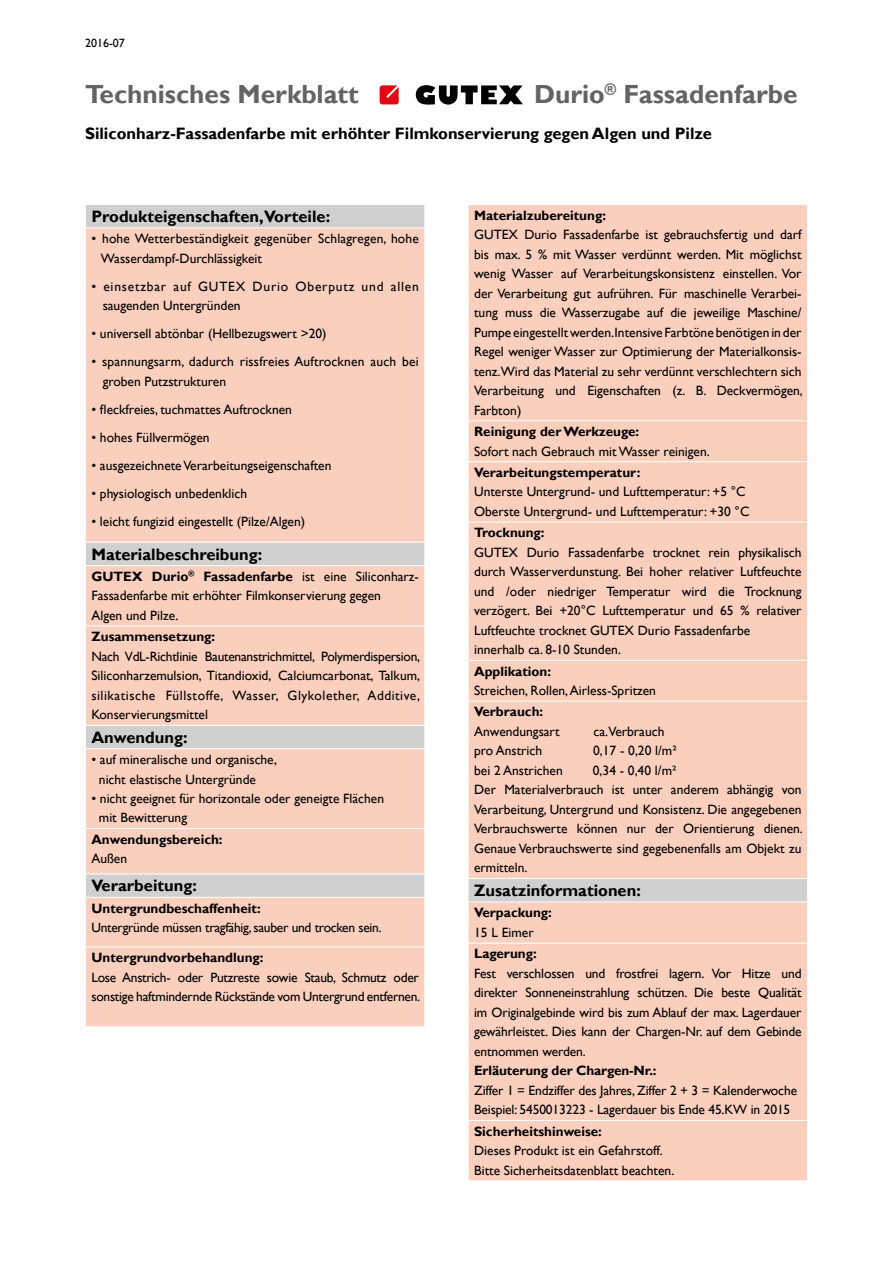
<style>
.page{position:relative;width:893px;height:1263px;background:#fff}
.page>*{position:absolute;margin:0;border:0;box-sizing:border-box;transform-origin:0 0}
.t1{font:700 26.25px "Gill Sans";color:#646363}
.t2{font:700 16.5px "Gill Sans";color:#000}
.t3{font:13.5px/19.5px "Gill Sans";color:#000}
.t4{font:700 13.5px "Gill Sans";color:#000}
.t5{font:13.5px/19.5px "Gill Sans";letter-spacing:-.02em;color:#000}
.t6{font:13.5px/19.5px "Gill Sans";letter-spacing:.06em;color:#000}
.t7{font:12px "Gill Sans";color:#000}
.s1{font-weight:700}
</style>
<div class="page">
<svg style="left:416px;top:85px;width:107px;height:20px"></svg>
<svg style="left:380px;top:85px;width:19px;height:19px"></svg>
<div style="left:86px;top:205px;width:338px;height:22px;background:#d0d0d0"></div>
<svg style="left:86px;top:228px;width:338px;height:798px;background:#f6cfbe"></svg>
<svg style="left:424px;top:205px;width:1px;height:22px"></svg>
<hr style="left:85px;top:542px;width:340px;height:1px;background:#fff">
<svg style="left:424px;top:543px;width:1px;height:22px"></svg>
<hr style="left:85px;top:565px;width:340px;height:1px;background:#fff">
<hr style="left:85px;top:625px;width:340px;height:1px;background:#fff">
<hr style="left:85px;top:725px;width:340px;height:1px;background:#fff">
<svg style="left:424px;top:726px;width:1px;height:22px"></svg>
<hr style="left:85px;top:748px;width:340px;height:1px;background:#fff">
<hr style="left:85px;top:828px;width:340px;height:1px;background:#fff">
<hr style="left:85px;top:873px;width:340px;height:1px;background:#fff">
<svg style="left:424px;top:874px;width:1px;height:23px"></svg>
<hr style="left:85px;top:897px;width:340px;height:1px;background:#fff">
<hr style="left:85px;top:947px;width:340px;height:1px;background:#fff">
<div style="left:469px;top:205px;width:338px;height:975px;background:#facfbd"></div>
<div style="left:468px;top:878px;width:339px;height:24px;background:#d0d0d0"></div>
<hr style="left:468px;top:420px;width:340px;height:1px;background:#fff">
<hr style="left:468px;top:461px;width:340px;height:1px;background:#fff">
<hr style="left:468px;top:522px;width:340px;height:1px;background:#fff">
<hr style="left:468px;top:660px;width:340px;height:1px;background:#fff">
<hr style="left:468px;top:701px;width:340px;height:1px;background:#fff">
<hr style="left:468px;top:878px;width:340px;height:1px;background:#fff">
<svg style="left:468px;top:879px;width:1px;height:22px"></svg>
<hr style="left:468px;top:901px;width:340px;height:1px;background:#fff">
<hr style="left:468px;top:943px;width:340px;height:1px;background:#fff">
<hr style="left:468px;top:1120px;width:340px;height:1px;background:#fff">
<p class="t7" style="left:85px;top:36px;width:41px">2016-07</p>
<h1 class="t1" style="left:85px;top:78px;width:275px">Technisches Merkblatt</h1>
<h1 class="t1" style="left:534px;top:78px;width:265px">Durio<sup>®</sup> Fassadenfarbe</h1>
<p class="t2" style="left:85px;top:123px;width:628px">Siliconharz-Fassadenfarbe mit erhöhter Filmkonservierung gegen Algen und Pilze</p>
<p class="t2" style="left:91px;top:206px;width:240px">Produkteigenschaften,Vorteile:</p>
<p class="t3" style="left:101px;top:229px;width:319px;text-indent:-10px">• hohe Wetterbeständigkeit gegenüber Schlagregen, hohe<br>Wasserdampf-Durchlässigkeit</p>
<p class="t6" style="left:103px;top:277px;width:318px;text-indent:-11px">• einsetzbar auf GUTEX Durio Oberputz und allen saugenden Untergründen</p>
<p class="t3" style="left:91px;top:324px;width:237px">• universell abtönbar (Hellbezugswert &gt;20)</p>
<p class="t3" style="left:103px;top:352px;width:318px;text-indent:-11px">• spannungsarm, dadurch rissfreies Auftrocknen auch bei groben Putzstrukturen</p>
<p class="t3" style="left:91px;top:400px;width:202px">• fleckfreies, tuchmattes Auftrocknen</p>
<p class="t3" style="left:91px;top:427px;width:120px">• hohes Füllvermögen</p>
<p class="t3" style="left:91px;top:455px;width:242px">• ausgezeichnete Verarbeitungseigenschaften</p>
<p class="t3" style="left:91px;top:483px;width:157px">• physiologisch unbedenklich</p>
<p class="t3" style="left:91px;top:511px;width:215px">• leicht fungizid eingestellt (Pilze/Algen)</p>
<p class="t2" style="left:91px;top:544px;width:172px">Materialbeschreibung:</p>
<p class="t3" style="left:91px;top:567px;width:329px"><span class="s1">GUTEX Durio</span><sup>®</sup> <span class="s1">Fassadenfarbe</span> ist eine Siliconharz-<br>Fassadenfarbe mit erhöhter Filmkonservierung gegen<br>Algen und Pilze.</p>
<p class="t4" style="left:91px;top:628px;width:125px">Zusammensetzung:</p>
<p class="t3" style="left:91px;top:647px;width:330px;text-align:justify">Nach VdL-Richtlinie Bautenanstrichmittel, Polymerdispersion, Siliconharzemulsion, Titandioxid, Calciumcarbonat, Talkum, silikatische Füllstoffe, Wasser, Glykolether, Additive, Konservierungsmittel</p>
<p class="t2" style="left:91px;top:727px;width:98px">Anwendung:</p>
<p class="t3" style="left:99px;top:750px;width:180px;text-indent:-8px">• auf mineralische und organische, nicht elastische Untergründe</p>
<p class="t3" style="left:99px;top:789px;width:287px;text-indent:-8px">• nicht geeignet für horizontale oder geneigte Flächen mit Bewitterung</p>
<p class="t4" style="left:91px;top:831px;width:133px">Anwendungsbereich:</p>
<p class="t3" style="left:91px;top:849px;width:37px">Außen</p>
<p class="t2" style="left:91px;top:876px;width:107px">Verarbeitung:</p>
<p class="t4" style="left:91px;top:900px;width:171px">Untergrundbeschaffenheit:</p>
<p class="t5" style="left:91px;top:918px;width:292px">Untergründe müssen tragfähig, sauber und trocken sein.</p>
<p class="t4" style="left:91px;top:950px;width:174px">Untergrundvorbehandlung:</p>
<p class="t5" style="left:91px;top:968px;width:330px">Lose Anstrich- oder Putzreste sowie Staub, Schmutz oder sonstige haftmindernde Rückstände vom Untergrund entfernen.</p>
<p class="t4" style="left:474px;top:207px;width:133px">Materialzubereitung:</p>
<p class="t3" style="left:474px;top:225px;width:330px">GUTEX Durio Fassadenfarbe ist gebrauchsfertig und darf bis max. 5 % mit Wasser verdünnt werden. Mit möglichst wenig Wasser auf Verarbeitungskonsistenz einstellen. Vor der Verarbeitung gut aufrühren. Für maschinelle Verarbei&shy;tung muss die Wasserzugabe auf die jeweilige Maschine/ Pumpe eingestellt werden.Intensive Farbtöne benötigen in der Regel weniger Wasser zur Optimierung der Materialkonsis&shy;tenz.Wird das Material zu sehr verdünnt verschlechtern sich Verarbeitung und Eigenschaften (z. B. Deckvermögen, Farbton)</p>
<p class="t4" style="left:474px;top:423px;width:167px">Reinigung der Werkzeuge:</p>
<p class="t3" style="left:474px;top:442px;width:237px">Sofort nach Gebrauch mit Wasser reinigen.</p>
<p class="t4" style="left:474px;top:464px;width:168px">Verarbeitungstemperatur:</p>
<p class="t3" style="left:474px;top:482px;width:277px">Unterste Untergrund- und Lufttemperatur: +5 °C<br>Oberste Untergrund- und Lufttemperatur: +30 °C</p>
<p class="t4" style="left:474px;top:525px;width:72px">Trocknung:</p>
<p class="t3" style="left:474px;top:543px;width:329px">GUTEX Durio Fassadenfarbe trocknet rein physikalisch durch Wasserverdunstung. Bei hoher relativer Luftfeuchte und /oder niedriger Temperatur wird die Trocknung verzögert. Bei +20°C Lufttemperatur und 65 % relativer Luftfeuchte trocknet GUTEX Durio Fassadenfarbe innerhalb ca. 8-10 Stunden.</p>
<p class="t4" style="left:474px;top:663px;width:78px">Applikation:</p>
<p class="t3" style="left:474px;top:681px;width:183px">Streichen, Rollen, Airless-Spritzen</p>
<p class="t4" style="left:474px;top:704px;width:71px">Verbrauch:</p>
<p class="t3" style="left:474px;top:722px;width:87px">Anwendungsart</p>
<p class="t3" style="left:593px;top:722px;width:72px">ca.Verbrauch</p>
<p class="t3" style="left:474px;top:741px;width:70px">pro Anstrich</p>
<p class="t3" style="left:593px;top:741px;width:85px">0,17 - 0,20 l/m²</p>
<p class="t3" style="left:474px;top:761px;width:90px">bei 2 Anstrichen</p>
<p class="t3" style="left:474px;top:761px;width:330px;text-indent:119px">0,34 - 0,40 l/m²<br>Der Materialverbrauch ist unter anderem abhängig von Verarbeitung, Untergrund und Konsistenz. Die angegebenen Verbrauchswerte können nur der Orientierung dienen.<br>Genaue Verbrauchswerte sind gegebenenfalls am Objekt zu ermitteln.</p>
<p class="t2" style="left:474px;top:880px;width:168px">Zusatzinformationen:</p>
<p class="t4" style="left:474px;top:904px;width:79px">Verpackung:</p>
<p class="t3" style="left:474px;top:923px;width:61px">15 L Eimer</p>
<p class="t4" style="left:474px;top:946px;width:64px">Lagerung:</p>
<p class="t3" style="left:474px;top:964px;width:329px;text-align:justify">Fest verschlossen und frostfrei lagern. Vor Hitze und direkter Sonneneinstrahlung schützen. Die beste Qualität im Originalgebinde wird bis zum Ablauf der max. Lagerdauer gewährleistet. Dies kann der Chargen-Nr. auf dem Gebinde entnommen werden.</p>
<p class="t4" style="left:474px;top:1063px;width:184px">Erläuterung der Chargen-Nr.:</p>
<p class="t3" style="left:474px;top:1081px;width:324px">Ziffer 1 = Endziffer des Jahres, Ziffer 2 + 3 = Kalenderwoche<br>Beispiel: 5450013223 - Lagerdauer bis Ende 45.KW in 2015</p>
<p class="t4" style="left:474px;top:1123px;width:129px">Sicherheitshinweise:</p>
<p class="t3" style="left:474px;top:1141px;width:202px">Dieses Produkt ist ein Gefahrstoff.<br>Bitte Sicherheitsdatenblatt beachten.</p>
</div>
